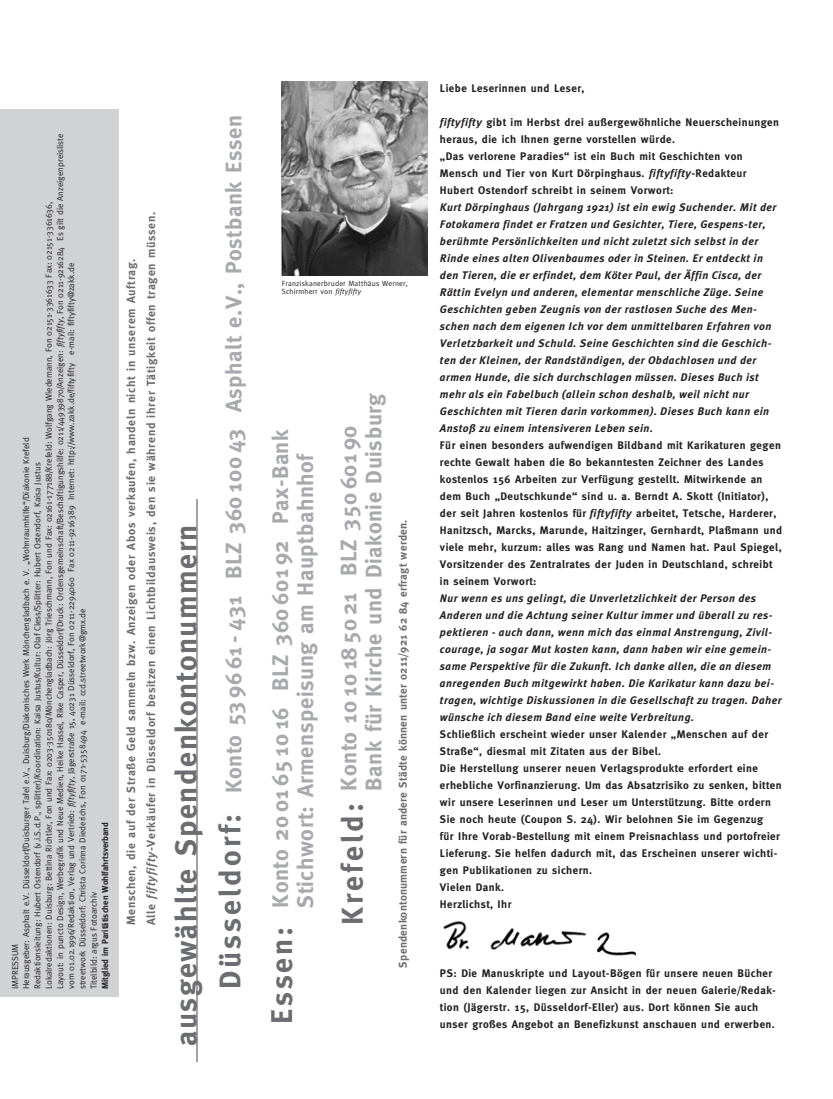
<style>
.page{position:relative;width:833px;height:1099px;background:#fff}
.page>*{position:absolute;margin:0;border:0;box-sizing:border-box;transform-origin:0 0}
.t1{font:700 30px/44.1px "Meta";letter-spacing:.05em;color:#6c6d70}
.t2{font:700 22.5px/25px "Meta";letter-spacing:.025em;color:#a8a9ad}
.t3{font:700 11.88px/20px "Meta";letter-spacing:.055em;color:#6c6d70}
.t4{font:700 11.25px "Meta";letter-spacing:.025em;color:#6c6d70}
.t5{font:700 11px/17px "Meta";letter-spacing:.04em;color:#231f20}
.t6{font:italic 700 11px/17px "Meta Plus";letter-spacing:.04em;color:#231f20}
.t7{font:8.75px/11.2px "Meta";color:#231f20}
.t8{font:700 8.75px "Meta";color:#231f20}
.t9{font:7.5px/8.1px "Meta";letter-spacing:.025em;color:#231f20}
.s1{font-style:italic}
.s2{font-family:"Meta Plus";font-style:italic}
</style>
<div class="page">
<div style="left:0;top:109px;width:118px;height:888px;background:#d1d2d4"></div>
<img style="left:281px;top:82px;width:147px;height:194px">
<hr style="left:196px;top:499px;width:2px;height:563px;background:#6c6d70">
<img style="left:443px;top:920px;width:194px;height:36px">
<p class="t7" style="left:9px;top:989px;width:857px;rotate:-90deg">IMPRESSUM<br>Herausgeber: Asphalt e.V. Düsseldorf/Duisburger Tafel e.V., Duisburg/Diakonisches Werk Mönchengladbach e. V. „Wohnraumhilfe“/Diakonie Krefeld<br>Redaktionsleitung: Hubert Ostendorf (v.i.S.d.P., splitter)/Koordination: Kaisa Justus/Kultur: Olaf Cless/Splitter: Hubert Ostendorf, Kaisa Justus<br>Lokalredaktionen: Duisburg: Bettina Richtler, Fon und Fax: 0203-350180/Mönchengladbach: Jörg Trieschmann, Fon und Fax: 02161-177188/Krefeld: Wolfgang Wiedemann, Fon 02151-3361633 Fax: 02151-3361636,<br>Layout: in puncto Design, Werbegrafik und Neue Medien, Heike Hassel, Rike Casper, Düsseldorf/Druck: Ordensgemeinschaft/Beschäftigungshilfe: 0211/44939870/Anzeigen: <span class="s1">fiftyfifty</span>, Fon 0211-9216284 Es gilt die Anzeigenpreisliste vom 01.02.1996/Redaktion, Verlag und Vertrieb: <span class="s1">fiftyfifty</span>, Jägerstraße 15, 40231 Düsseldorf, Fon 0211-2294060 Fax 0211-9216389 Internet: http://www.zakk.de/fiftyfifty e-mail: fiftyfifty@zakk.de<br>streetwork Düsseldorf: Christa Corinna Diederichs, Fon 0171-5358494 e-mail: ccd.streetwork@gmx.de<br>Titelbild: argus Fotoarchiv</p>
<p class="t8" style="left:100px;top:989px;width:169px;rotate:-90deg">Mitglied im Paritätischen Wohlfahrtsverband</p>
<p class="t3" style="left:121px;top:925px;width:714px;rotate:-90deg">Menschen, die auf der Straße Geld sammeln bzw. Anzeigen oder Abos verkaufen, handeln nicht in unserem Auftrag.<br>Alle <span class="s2">fiftyfifty</span>-Verkäufer in Düsseldorf besitzen einen Lichtbildausweis, den sie während ihrer Tätigkeit offen tragen müssen.</p>
<h2 class="t2" style="left:221px;top:793px;width:679px;rotate:-90deg">Konto 539661-431 BLZ 36010043 Asphalt e.V., Postbank Essen</h2>
<h1 class="t1" style="left:164px;top:988px;width:465px;text-indent:-57px;rotate:-90deg">ausgewählte Spendenkontonummern<br>Düsseldorf:</h1>
<p class="t9" style="left:282px;top:279px;width:127px">Franziskanerbruder Matthäus Werner,<br>Schirmherr von <span class="s1">fiftyfifty</span></p>
<h2 class="t2" style="left:268px;top:907px;width:480px;rotate:-90deg">Konto 20 01 65 10 16 BLZ 360 601 92 Pax-Bank<br>Stichwort: Armenspeisung am Hauptbahnhof</h2>
<h1 class="t1" style="left:259px;top:1024px;width:100px;rotate:-90deg">Essen:</h1>
<h2 class="t2" style="left:336px;top:790px;width:399px;rotate:-90deg">Konto 10 10 18 50 21 BLZ 350 601 90<br>Bank für Kirche und Diakonie Duisburg</h2>
<h1 class="t1" style="left:330px;top:925px;width:123px;rotate:-90deg">Krefeld:</h1>
<p class="t4" style="left:396px;top:967px;width:449px;rotate:-90deg">Spendenkontonummern für andere Städte können unter 0211/921 62 84 erfragt werden.</p>
<p class="t5" style="left:440px;top:80px;width:146px">Liebe Leserinnen und Leser,</p>
<p class="t5" style="left:440px;top:114px;width:340px"><span class="s2">fiftyfifty</span> gibt im Herbst drei außergewöhnliche Neuerscheinungen heraus, die ich Ihnen gerne vorstellen würde.<br>„Das verlorene Paradies“ ist ein Buch mit Geschichten von Mensch und Tier von Kurt Dörpinghaus. <span class="s2">fiftyfifty</span>-Redakteur Hubert Ostendorf schreibt in seinem Vorwort:</p>
<p class="t6" style="left:440px;top:199px;width:338px">Kurt Dörpinghaus (Jahrgang 1921) ist ein ewig Suchender. Mit der Fotokamera findet er Fratzen und Gesichter, Tiere, Gespens-ter, berühmte Persönlichkeiten und nicht zuletzt sich selbst in der Rinde eines alten Olivenbaumes oder in Steinen. Er entdeckt in den Tieren, die er erfindet, dem Köter Paul, der Äffin Cisca, der Rättin Evelyn und anderen, elementar menschliche Züge. Seine Geschichten geben Zeugnis von der rastlosen Suche des Men&shy;schen nach dem eigenen Ich vor dem unmittelbaren Erfahren von Verletzbarkeit und Schuld. Seine Geschichten sind die Geschich&shy;ten der Kleinen, der Randständigen, der Obdachlosen und der armen Hunde, die sich durchschlagen müssen. Dieses Buch ist mehr als ein Fabelbuch (allein schon deshalb, weil nicht nur Geschichten mit Tieren darin vorkommen). Dieses Buch kann ein Anstoß zu einem intensiveren Leben sein.</p>
<p class="t5" style="left:440px;top:437px;width:344px">Für einen besonders aufwendigen Bildband mit Karikaturen gegen rechte Gewalt haben die 80 bekanntesten Zeichner des Landes kostenlos 156 Arbeiten zur Verfügung gestellt. Mitwirkende an dem Buch „Deutschkunde“ sind u. a. Berndt A. Skott (Initiator), der seit Jahren kostenlos für <span class="s2">fiftyfifty</span> arbeitet, Tetsche, Harderer, Hanitzsch, Marcks, Marunde, Haitzinger, Gernhardt, Plaßmann und viele mehr, kurzum: alles was Rang und Namen hat. Paul Spiegel, Vorsitzender des Zentralrates der Juden in Deutschland, schreibt in seinem Vorwort:</p>
<p class="t6" style="left:440px;top:590px;width:343px">Nur wenn es uns gelingt, die Unverletzlichkeit der Person des Anderen und die Achtung seiner Kultur immer und überall zu res&shy;pektieren - auch dann, wenn mich das einmal Anstrengung, Zivil&shy;courage, ja sogar Mut kosten kann, dann haben wir eine gemein&shy;same Perspektive für die Zukunft. Ich danke allen, die an diesem anregenden Buch mitgewirkt haben. Die Karikatur kann dazu bei&shy;tragen, wichtige Diskussionen in die Gesellschaft zu tragen. Daher wünsche ich diesem Band eine weite Verbreitung.</p>
<p class="t5" style="left:440px;top:726px;width:343px">Schließlich erscheint wieder unser Kalender „Menschen auf der Straße“, diesmal mit Zitaten aus der Bibel.<br>Die Herstellung unserer neuen Verlagsprodukte erfordert eine erhebliche Vorfinanzierung. Um das Absatzrisiko zu senken, bitten wir unsere Leserinnen und Leser um Unterstützung. Bitte ordern Sie noch heute (Coupon S. 24). Wir belohnen Sie im Gegenzug<br>für Ihre Vorab-Bestellung mit einem Preisnachlass und portofreier Lieferung. Sie helfen dadurch mit, das Erscheinen unserer wichti&shy;gen Publikationen zu sichern.<br>Vielen Dank.<br>Herzlichst, Ihr</p>
<p class="t5" style="left:440px;top:964px;width:337px">PS: Die Manuskripte und Layout-Bögen für unsere neuen Bücher und den Kalender liegen zur Ansicht in der neuen Galerie/Redak&shy;tion (Jägerstr. 15, Düsseldorf-Eller) aus. Dort können Sie auch unser großes Angebot an Benefizkunst anschauen und erwerben.</p>
</div>
